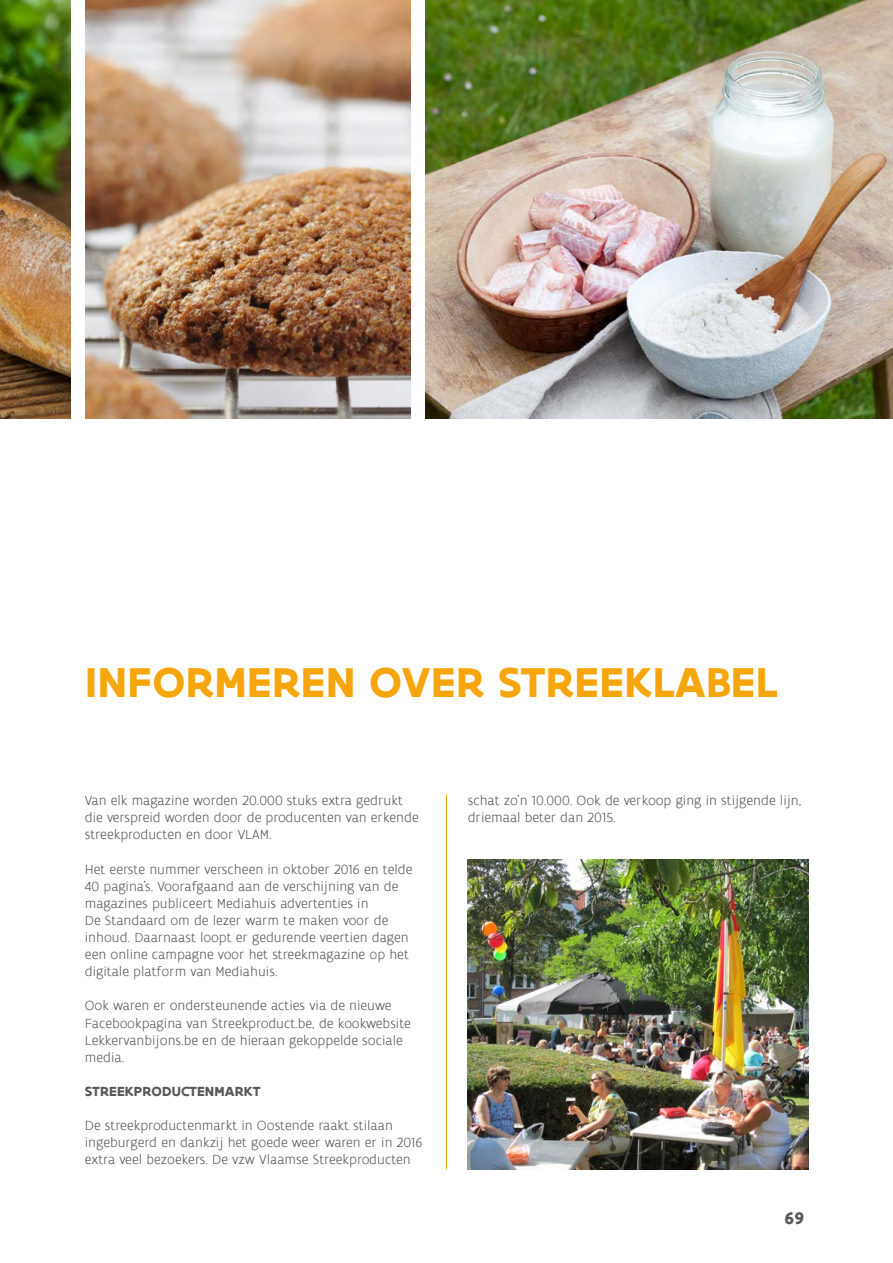
<style>
.page{position:relative;width:893px;height:1263px;background:#fff}
.page>*{position:absolute;margin:0;border:0;box-sizing:border-box;transform-origin:0 0}
.t1{font:700 45px "Flanders Art Sans";letter-spacing:.005em;color:#f7a50c}
.t2{font:700 18px "Flanders Art Sans";color:#575756}
.t3{font:300 14.25px/17.1px "Flanders Art Sans";color:#575756}
.t4{font:700 14.25px "Flanders Art Sans";letter-spacing:.005em;color:#575756}
</style>
<div class="page">
<img style="left:0;top:0;width:70px;height:419px">
<img style="left:85px;top:0;width:325px;height:419px">
<img style="left:425px;top:0;width:468px;height:419px">
<hr style="left:446px;top:794px;width:1px;height:375px;background:#f7a50c">
<img style="left:468px;top:859px;width:341px;height:310px">
<h1 class="t1" style="left:85px;top:654px;width:694px">INFORMEREN OVER STREEKLABEL</h1>
<p class="t3" style="left:85px;top:792px;width:335px">Van elk magazine worden 20.000 stuks extra gedrukt die verspreid worden door de producenten van erkende streekproducten en door VLAM.</p>
<p class="t3" style="left:85px;top:861px;width:329px">Het eerste nummer verscheen in oktober 2016 en telde 40 pagina’s. Voorafgaand aan de verschijning van de magazines publiceert Mediahuis advertenties in<br>De Standaard om de lezer warm te maken voor de inhoud. Daarnaast loopt er gedurende veertien dagen een online campagne voor het streekmagazine op het digitale platform van Mediahuis.</p>
<p class="t3" style="left:85px;top:998px;width:328px">Ook waren er ondersteunende acties via de nieuwe Facebookpagina van Streekproduct.be, de kookwebsite Lekkervanbijons.be en de hieraan gekoppelde sociale media.</p>
<p class="t4" style="left:85px;top:1082px;width:177px">STREEKPRODUCTENMARKT</p>
<p class="t3" style="left:85px;top:1117px;width:339px">De streekproductenmarkt in Oostende raakt stilaan ingeburgerd en dankzij het goede weer waren er in 2016 extra veel bezoekers. De vzw Vlaamse Streekproducten</p>
<p class="t3" style="left:468px;top:792px;width:335px">schat zo’n 10.000. Ook de verkoop ging in stijgende lijn, driemaal beter dan 2015.</p>
<p class="t2" style="left:784px;top:1207px;width:21px">69</p>
</div>
